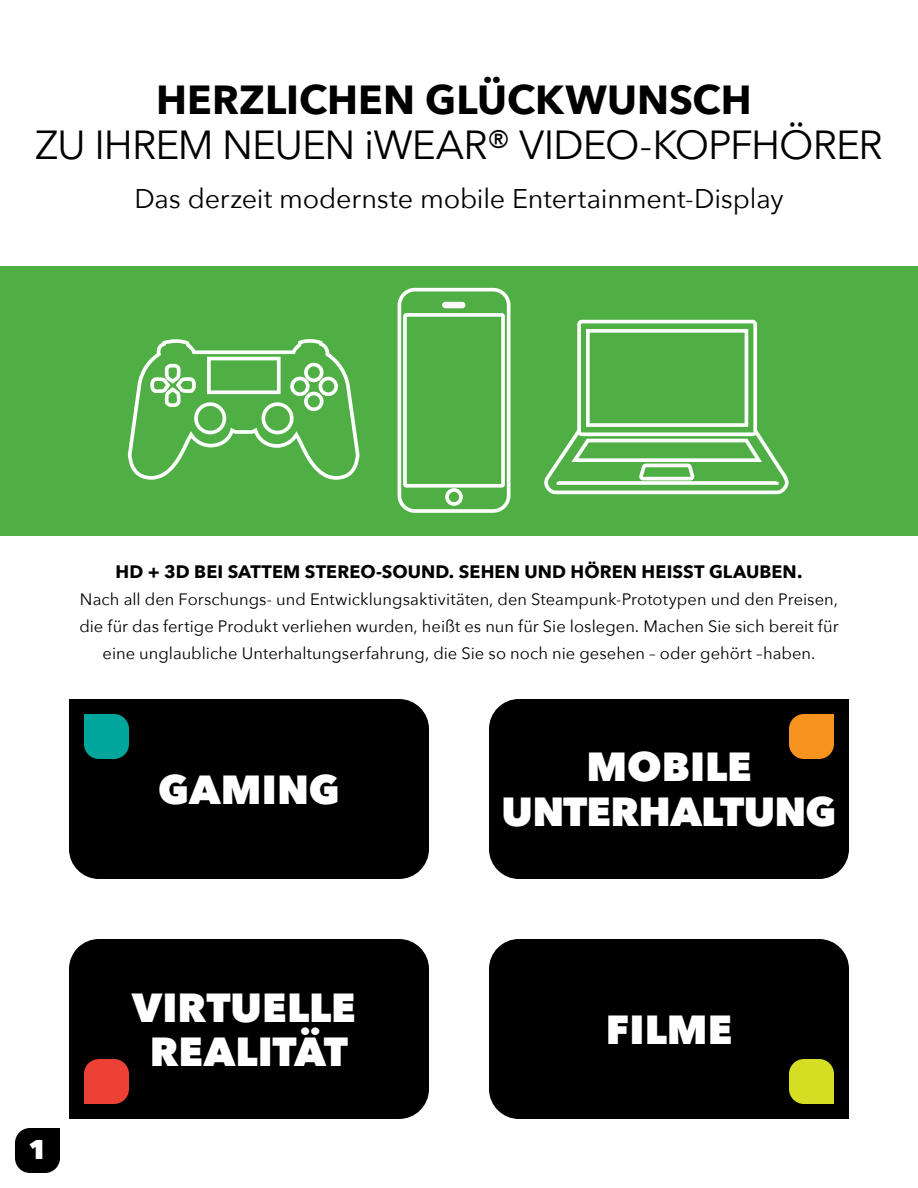
<style>
.page{position:relative;width:918px;height:1188px;background:#fff}
.page>*{position:absolute;margin:0;border:0;box-sizing:border-box;transform-origin:0 0}
.t1{font:800 40.5px/45px "Avenir Next";letter-spacing:-.005em;color:#fff;text-align:center}
.t2{font:40.5px "Avenir Next";letter-spacing:-.025em;color:#000}
.t3{font:700 40.5px "Avenir Next";color:#000}
.t4{font:27px "Avenir Next";letter-spacing:-.005em;color:#000}
.t5{font:800 27px "Avenir Next";color:#fff}
.t6{font:700 18px "Avenir Next";letter-spacing:.005em;color:#000}
.t7{font:16.5px/27px "Avenir Next";color:#000;text-align:center}
</style>
<div class="page">
<div style="left:0;top:266px;width:918px;height:270px;background:#4faf44"></div>
<div style="left:69px;top:699px;width:360px;height:180px;background:#000"></div>
<div style="left:489px;top:699px;width:360px;height:180px;background:#000"></div>
<div style="left:69px;top:939px;width:360px;height:180px;background:#000"></div>
<svg style="left:15px;top:1128px;width:45px;height:45px;background:#121212"></svg>
<div style="left:489px;top:939px;width:360px;height:180px;background:#000"></div>
<svg style="left:128px;top:339px;width:231px;height:141px"></svg>
<svg style="left:398px;top:288px;width:112px;height:225px"></svg>
<div style="left:442px;top:302px;width:23px;height:6px;background:#fff;border-radius:3px"></div>
<svg style="left:544px;top:320px;width:245px;height:174px"></svg>
<svg style="left:789px;top:714px;width:45px;height:45px;background:#e4881b"></svg>
<svg style="left:84px;top:714px;width:45px;height:45px;background:#009a90"></svg>
<svg style="left:84px;top:1059px;width:45px;height:45px;background:#dc3c32"></svg>
<svg style="left:789px;top:1059px;width:45px;height:45px;background:#c6cd20"></svg>
<h1 class="t3" style="left:156px;top:65px;width:597px">HERZLICHEN GLÜCKWUNSCH</h1>
<h1 class="t2" style="left:35px;top:111px;width:849px">ZU IHREM NEUEN iWEAR® VIDEO-KOPFHÖRER</h1>
<h2 class="t4" style="left:135px;top:176px;width:650px">Das derzeit modernste mobile Entertainment-Display</h2>
<p class="t6" style="left:116px;top:556px;width:688px">HD + 3D BEI SATTEM STEREO-SOUND. SEHEN UND HÖREN HEISST GLAUBEN.</p>
<p class="t7" style="left:79px;top:585px;width:761px">Nach all den Forschungs- und Entwicklungsaktivitäten, den Steampunk-Prototypen und den Preisen, die für das fertige Produkt verliehen wurden, heißt es nun für Sie loslegen. Machen Sie sich bereit für eine unglaubliche Unterhaltungserfahrung, die Sie so noch nie gesehen – oder gehört –haben.</p>
<h2 class="t5" style="left:28px;top:1133px;width:20px">1</h2>
<h1 class="t1" style="left:158px;top:767px;width:183px">GAMING</h1>
<h1 class="t1" style="left:132px;top:984px;width:225px">VIRTUELLE<br>REALITÄT</h1>
<h1 class="t1" style="left:502px;top:744px;width:336px">MOBILE<br>UNTERHALTUNG</h1>
<h1 class="t1" style="left:606px;top:1007px;width:128px">FILME</h1>
</div>
